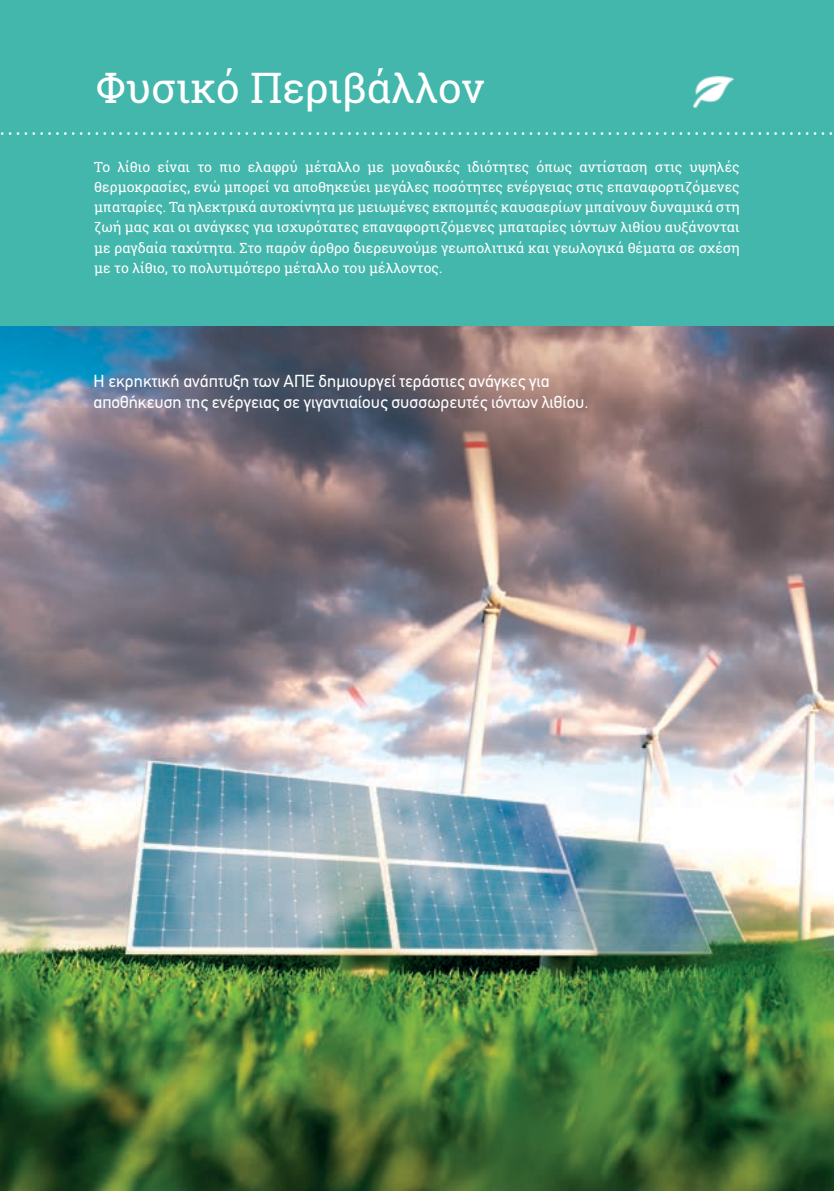
<style>
.page{position:relative;width:834px;height:1191px;background:#fff}
.page>*{position:absolute;margin:0;border:0;box-sizing:border-box;transform-origin:0 0}
.t1{font:42px "Roboto Slab";color:#fff}
.t2{font:17.5px/21px "PF Din Text";color:#fff}
.t3{font:14px/20.1px "Roboto Slab";color:#fff;text-align:justify}
</style>
<div class="page">
<div style="left:0;top:0;width:833px;height:327px;background:#44b7ad"></div>
<img style="left:693px;top:76px;width:40px;height:31px">
<svg style="left:0;top:132px;width:832px;height:3px"></svg>
<img style="left:0;top:327px;width:833px;height:864px">
<h1 class="t1" style="left:96px;top:59px;width:390px">Φυσικό Περιβάλλον</h1>
<p class="t3" style="left:94px;top:157px;width:646px">Το λίθιο είναι το πιο ελαφρύ μέταλλο με μοναδικές ιδιότητες όπως αντίσταση στις υψηλές θερμοκρασίες, ενώ μπορεί να αποθηκεύει μεγάλες ποσότητες ενέργειας στις επαναφορτιζόμενες μπαταρίες. Τα ηλεκτρικά αυτοκίνητα με μειωμένες εκπομπές καυσαερίων μπαίνουν δυναμικά στη ζωή μας και οι ανάγκες για ισχυρότατες επαναφορτιζόμενες μπαταρίες ιόντων λιθίου αυξάνονται με ραγδαία ταχύτητα. Στο παρόν άρθρο διερευνούμε γεωπολιτικά και γεωλογικά θέματα σε σχέση με το λίθιο, το πολυτιμότερο μέταλλο του μέλλοντος.</p>
<p class="t2" style="left:93px;top:370px;width:496px">η εκρηκτική ανάπτυξη των αΠΕ δημιουργεί τεράστιες ανάγκες για αποθήκευση της ενέργειας σε γιγαντιαίους συσσωρευτές ιόντων λιθίου.</p>
</div>
